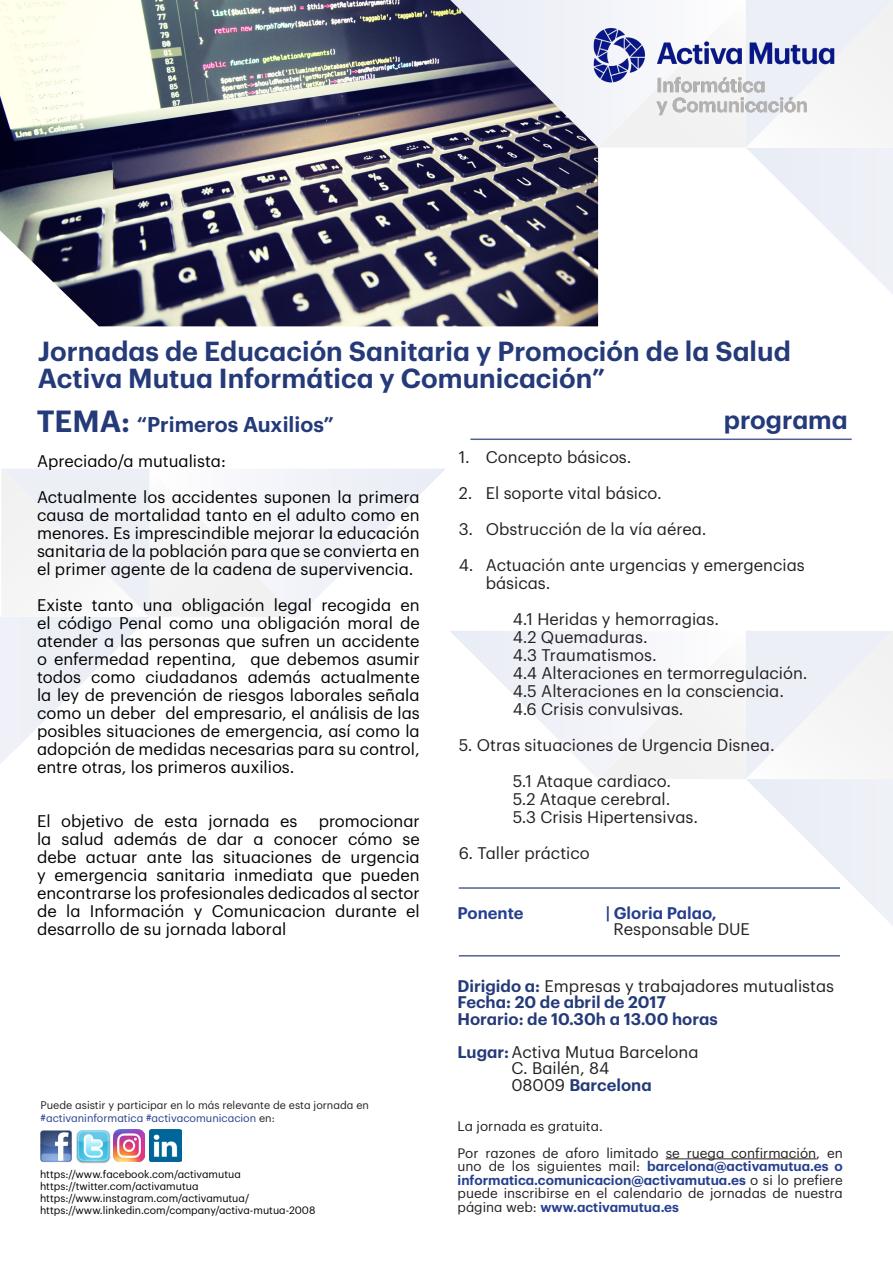
<style>
.page{position:relative;width:893px;height:1263px;background:#fff}
.page>*{position:absolute;margin:0;border:0;box-sizing:border-box;transform-origin:0 0}
.t1{font:600 27px/27px "Graphik";color:#243a79}
.t2{font:600 25.5px "Graphik";color:#243a79}
.t3{font:600 21px "Graphik";color:#243a79}
.t4{font:16.5px/18px "Graphik";color:#000;text-align:justify}
.t5{font:16.5px/16.5px "Graphik";color:#231f20}
.t6{font:600 16.5px "Graphik";color:#243a79}
.t7{font:600 16.5px "Graphik";color:#253f8e}
.t8{font:13.5px/13.5px "Graphik";color:#231f20;text-align:justify}
.t9{font:10.8px/13.5px "Graphik";color:#231f20}
.t10{font:10.5px "Graphik";color:#000}
.s1{font-size:30px}
.s2{color:#253f8e}
.s3{font-weight:600;color:#243a79}
.s4{font-weight:400;color:#231f20}
.s5{font-weight:600;color:#253f8e}
</style>
<div class="page">
<img style="left:0;top:0;width:598px;height:326px">
<svg style="left:449px;top:0;width:444px;height:296px"></svg>
<svg style="left:0;top:469px;width:893px;height:457px"></svg>
<img style="left:548px;top:25px;width:332px;height:95px">
<img style="left:76px;top:1130px;width:35px;height:34px">
<img style="left:40px;top:1130px;width:32px;height:32px">
<img style="left:150px;top:1129px;width:31px;height:32px">
<img style="left:113px;top:1130px;width:32px;height:31px">
<hr style="left:470px;top:438px;width:382px;height:2px;background:#243a79">
<hr style="left:459px;top:887px;width:381px;height:2px;background:#243a79">
<hr style="left:459px;top:955px;width:381px;height:1px;background:#243a79">
<hr style="left:666px;top:1158px;width:150px;height:1px;background:#231f20">
<p class="t1" style="left:38px;top:335px;width:754px">Jornadas de Educación Sanitaria y Promoción de la Salud<br>Activa Mutua Informática y Comunicación”</p>
<p class="t2" style="left:724px;top:400px;width:126px">programa</p>
<p class="t5" style="left:459px;top:448px;width:174px">1. Concepto básicos.</p>
<p class="t5" style="left:459px;top:484px;width:204px">2. El soporte vital básico.</p>
<p class="t5" style="left:459px;top:520px;width:249px">3. Obstrucción de la vía aérea.</p>
<p class="t5" style="left:486px;top:555px;width:320px;line-height:18px;text-indent:-27px">4. Actuación ante urgencias y emergencias básicas.</p>
<p class="t5" style="left:513px;top:610px;width:208px">4.1 Heridas y hemorragias.</p>
<p class="t5" style="left:513px;top:628px;width:136px">4.2 Quemaduras.</p>
<p class="t5" style="left:513px;top:646px;width:145px">4.3 Traumatismos.</p>
<p class="t5" style="left:513px;top:664px;width:296px">4.4 Alteraciones en termorregulación.</p>
<p class="t5" style="left:513px;top:682px;width:273px">4.5 Alteraciones en la consciencia.</p>
<p class="t5" style="left:513px;top:700px;width:172px">4.6 Crisis convulsivas.</p>
<p class="t5" style="left:459px;top:736px;width:317px">5. Otras situaciones de Urgencia Disnea.</p>
<p class="t5" style="left:513px;top:772px;width:160px">5.1 Ataque cardiaco.</p>
<p class="t5" style="left:513px;top:790px;width:159px">5.2 Ataque cerebral.</p>
<p class="t5" style="left:513px;top:808px;width:187px">5.3 Crisis Hipertensivas.</p>
<p class="t5" style="left:459px;top:844px;width:133px">6. Taller práctico</p>
<p class="t3" style="left:37px;top:408px;width:299px"><span class="s1">TEMA:</span> “Primeros Auxilios”</p>
<p class="t4" style="left:37px;top:450px;width:190px">Apreciado/a mutualista:</p>
<p class="t4" style="left:37px;top:486px;width:384px">Actualmente los accidentes suponen la primera causa de mortalidad tanto en el adulto como en menores. Es imprescindible mejorar la educación sanitaria de la población para que se convierta en el primer agente de la cadena de supervivencia.</p>
<p class="t4" style="left:37px;top:594px;width:384px">Existe tanto una obligación legal recogida en el código Penal como una obligación moral de atender a las personas que sufren un accidente o enfermedad repentina, que debemos asumir todos como ciudadanos además actualmente la ley de prevención de riesgos laborales señala como un deber del empresario, el análisis de las posibles situaciones de emergencia, así como la adopción de medidas necesarias para su control, entre otras, los primeros auxilios.</p>
<p class="t4" style="left:37px;top:810px;width:262px">El objetivo de esta jornada es</p>
<p class="t4" style="left:37px;top:810px;width:384px;text-indent:282px">promocionar la salud además de dar a conocer cómo se debe actuar ante las situaciones de urgencia y emergencia sanitaria inmediata que pueden encontrarse los profesionales dedicados al sector de la Información y Comunicacion durante el desarrollo de su jornada laboral</p>
<p class="t7" style="left:457px;top:900px;width:68px">Ponente</p>
<p class="t7" style="left:606px;top:900px;width:113px">| Gloria Palao,</p>
<p class="t5" style="left:614px;top:920px;width:138px">Responsable DUE</p>
<p class="t9" style="left:41px;top:1097px;width:330px">Puede asistir y participar en lo más relevante de esta jornada en <span class="s2">#activaninformatica #activacomunicacion</span> en:</p>
<p class="t10" style="left:40px;top:1166px;width:202px">https://www.facebook.com/activamutua</p>
<p class="t10" style="left:40px;top:1178px;width:160px">https://twitter.com/activamutua</p>
<p class="t10" style="left:40px;top:1190px;width:211px">https://www.instagram.com/activamutua/</p>
<p class="t10" style="left:40px;top:1202px;width:277px">https://www.linkedin.com/company/activa-mutua-2008</p>
<p class="t5" style="left:457px;top:976px;width:378px"><span class="s3">Dirigido a:</span> Empresas y trabajadores mutualistas</p>
<p class="t6" style="left:457px;top:989px;width:210px">Fecha: 20 de abril de 2017</p>
<p class="t6" style="left:457px;top:1006px;width:262px">Horario: de 10.30h a 13.00 horas</p>
<p class="t5" style="left:511px;top:1042px;width:189px;text-indent:-54px"><span class="s3">Lugar:</span>Activa Mutua Barcelona<br>C. Bailén, 84</p>
<p class="t6" style="left:511px;top:1072px;width:142px"><span class="s4">08009</span> Barcelona</p>
<p class="t8" style="left:458px;top:1118px;width:147px">La jornada es gratuita.</p>
<p class="t8" style="left:458px;top:1145px;width:387px">Por razones de aforo limitado se ruega confirmación, en uno de los siguientes mail: <span class="s5">barcelona@activamutua.es o informatica.comunicacion@activamutua.es</span> o si lo prefiere puede inscribirse en el calendario de jornadas de nuestra página web: <span class="s5">www.activamutua.es</span></p>
</div>
